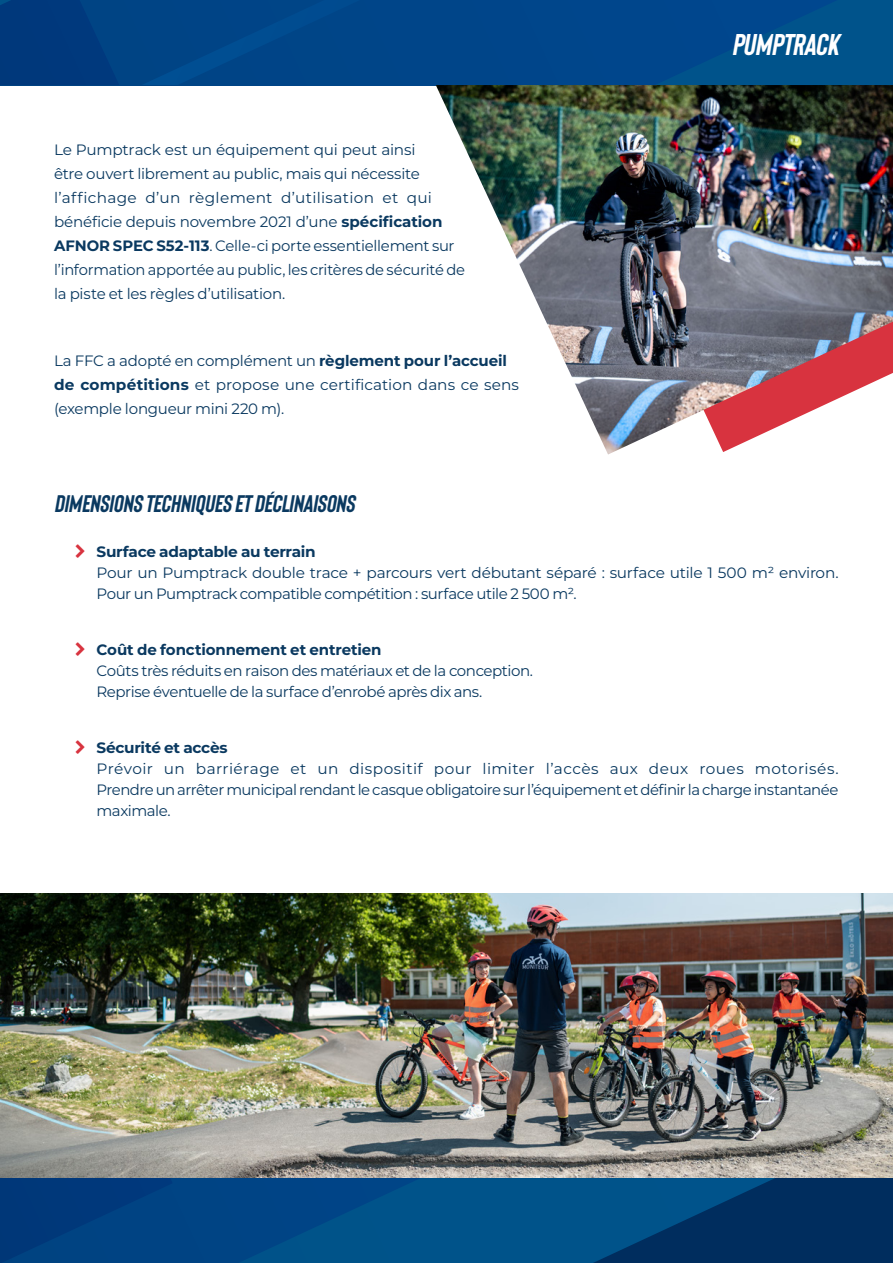
<style>
.page{position:relative;width:893px;height:1263px;background:#fff}
.page>*{position:absolute;margin:0;border:0;box-sizing:border-box;transform-origin:0 0}
.t1{font:30px "Bison Bold Itallic";letter-spacing:-.02em;color:#fff}
.t2{font:24px "Bison Bold Itallic";color:#0a3960}
.t3{font:15px/24px "Montserrat";letter-spacing:-.02em;color:#0a3960}
.t4{font:700 15px "Montserrat";letter-spacing:-.01em;color:#0a3960}
.s1{font-weight:700}
</style>
<div class="page">
<div style="left:0;top:0;width:893px;height:85px;background:#004589"></div>
<svg style="left:0;top:0;width:119px;height:85px"></svg>
<svg style="left:657px;top:0;width:236px;height:85px"></svg>
<div style="left:0;top:1178px;width:893px;height:85px;background:#002d5e"></div>
<div style="left:173px;top:1178px;width:20px;height:85px;background:#004383"></div>
<svg style="left:0;top:1178px;width:173px;height:85px;background:#003c7d"></svg>
<svg style="left:193px;top:1178px;width:582px;height:85px;background:#004d87"></svg>
<svg style="left:510px;top:1195px;width:265px;height:68px"></svg>
<img style="left:0;top:893px;width:893px;height:285px">
<img style="left:436px;top:85px;width:457px;height:369px">
<p class="t3" style="left:54px;top:137px;width:413px">Le Pumptrack est un équipement qui peut ainsi<br>être ouvert librement au public, mais qui nécessite l’affichage d’un règlement d’utilisation et qui bénéficie depuis novembre 2021 d’une <span class="s1">spécification AFNOR SPEC S52-113</span>. Celle-ci porte essentiellement sur l’information apportée au public, les critères de sécurité de la piste et les règles d’utilisation.</p>
<p class="t3" style="left:54px;top:348px;width:467px">La FFC a adopté en complément un <span class="s1">règlement pour l’accueil de compétitions</span> et propose une certification dans ce sens (exemple longueur mini 220 m).</p>
<h1 class="t1" style="left:732px;top:25px;width:109px">PUMPTRACK</h1>
<h2 class="t2" style="left:54px;top:489px;width:302px">DIMENSIONS TECHNIQUES ET DÉCLINAISONS</h2>
<p class="t4" style="left:97px;top:541px;width:221px">Surface adaptable au terrain</p>
<p class="t3" style="left:97px;top:562px;width:743px;line-height:21px">Pour un Pumptrack double trace + parcours vert débutant séparé : surface utile 1 500 m² environ.<br>Pour un Pumptrack compatible compétition : surface utile 2 500 m².</p>
<p class="t4" style="left:97px;top:639px;width:287px">Coût de fonctionnement et entretien</p>
<p class="t3" style="left:97px;top:660px;width:438px;line-height:21px">Coûts très réduits en raison des matériaux et de la conception.<br>Reprise éventuelle de la surface d’enrobé après dix ans.</p>
<p class="t4" style="left:97px;top:737px;width:133px">Sécurité et accès</p>
<p class="t3" style="left:97px;top:758px;width:744px;line-height:21px;text-align:justify">Prévoir un barriérage et un dispositif pour limiter l’accès aux deux roues motorisés.<br>Prendre un arrêter municipal rendant le casque obligatoire sur l’équipement et définir la charge instantanée maximale.</p>
</div>
